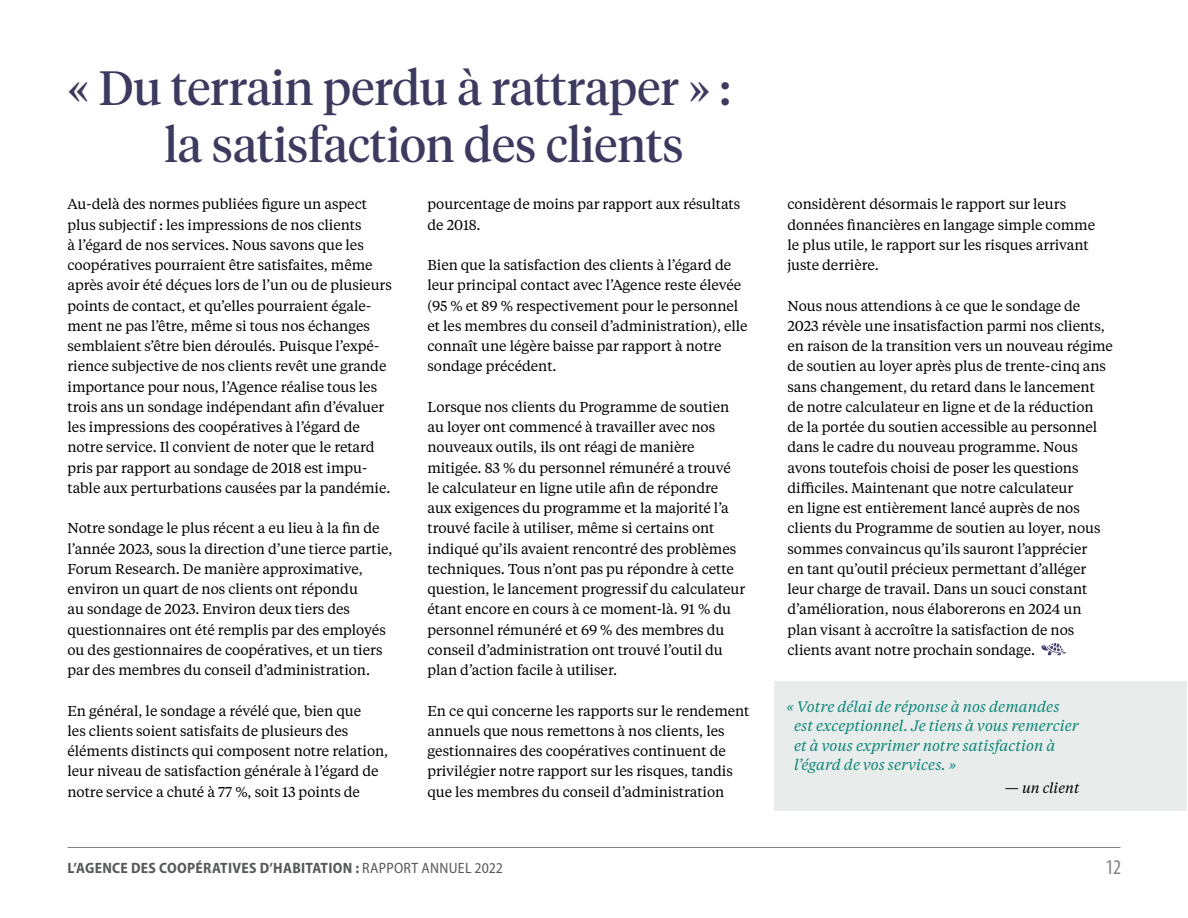
<style>
.page{position:relative;width:1188px;height:918px;background:#fff}
.page>*{position:absolute;margin:0;border:0;box-sizing:border-box;transform-origin:0 0}
.Header_1{font:48px/57px "Tiempos Headline";color:#3d3a60}
.t1{font:condensed 21px "Myriad Pro";color:#808285}
.Comment{font:italic 15px/19.5px "Tiempos Text";color:#0d8576}
.t2{font:700 semi-condensed 15px "Myriad Pro";letter-spacing:.02em;color:#58595b}
.Body_FR_9_5_pt{font:14.25px/20.2px "Tiempos Text";letter-spacing:-.005em;color:#000}
.Comment-2{font:italic 14.25px "Tiempos Text";color:#000}
.s1{font-weight:400}
</style>
<div class="page">
<hr style="left:68px;top:847px;width:1052px;height:1px;background:#808285">
<svg style="left:1042px;top:643px;width:24px;height:12px"></svg>
<div style="left:775px;top:681px;width:412px;height:130px;background:#e8edec"></div>
<h1 class="Header_1" style="left:164px;top:57px;width:567px;text-indent:-97px">« Du terrain perdu à rattraper » : la satisfaction des clients</h1>
<p class="Body_FR_9_5_pt" style="left:68px;top:193px;width:326px">Au-delà des normes publiées figure un aspect plus subjectif : les impressions de nos clients<br>à l’égard de nos services. Nous savons que les coopératives pourraient être satisfaites, même après avoir été déçues lors de l’un ou de plusieurs points de contact, et qu’elles pourraient égale&shy;ment ne pas l’être, même si tous nos échanges semblaient s’être bien déroulés. Puisque l’expé&shy;rience subjective de nos clients revêt une grande importance pour nous, l’Agence réalise tous les trois ans un sondage indépendant afin d’évaluer les impressions des coopératives à l’égard de notre service. Il convient de noter que le retard pris par rapport au sondage de 2018 est impu&shy;table aux perturbations causées par la pandémie.</p>
<p class="Body_FR_9_5_pt" style="left:68px;top:517px;width:326px">Notre sondage le plus récent a eu lieu à la fin de l’année 2023, sous la direction d’une tierce partie, Forum Research. De manière approximative, environ un quart de nos clients ont répondu<br>au sondage de 2023. Environ deux tiers des questionnaires ont été remplis par des employés ou des gestionnaires de coopératives, et un tiers par des membres du conseil d’administration.</p>
<p class="Body_FR_9_5_pt" style="left:68px;top:700px;width:322px">En général, le sondage a révélé que, bien que<br>les clients soient satisfaits de plusieurs des éléments distincts qui composent notre relation, leur niveau de satisfaction générale à l’égard de notre service a chuté à 77 %, soit 13 points de</p>
<p class="Body_FR_9_5_pt" style="left:428px;top:193px;width:314px">pourcentage de moins par rapport aux résultats de 2018.</p>
<p class="Body_FR_9_5_pt" style="left:428px;top:254px;width:322px">Bien que la satisfaction des clients à l’égard de leur principal contact avec l’Agence reste élevée (95 % et 89 % respectivement pour le personnel et les membres du conseil d’administration), elle connaît une légère baisse par rapport à notre sondage précédent.</p>
<p class="Body_FR_9_5_pt" style="left:428px;top:396px;width:319px">Lorsque nos clients du Programme de soutien au loyer ont commencé à travailler avec nos nouveaux outils, ils ont réagi de manière mitigée. 83 % du personnel rémunéré a trouvé le calculateur en ligne utile afin de répondre aux exigences du programme et la majorité l’a trouvé facile à utiliser, même si certains ont indiqué qu’ils avaient rencontré des problèmes techniques. Tous n’ont pas pu répondre à cette question, le lancement progressif du calculateur étant encore en cours à ce moment-là. 91 % du personnel rémunéré et 69 % des membres du conseil d’administration ont trouvé l’outil du plan d’action facile à utiliser.</p>
<p class="Body_FR_9_5_pt" style="left:428px;top:700px;width:324px">En ce qui concerne les rapports sur le rendement annuels que nous remettons à nos clients, les gestionnaires des coopératives continuent de privilégier notre rapport sur les risques, tandis que les membres du conseil d’administration</p>
<p class="Body_FR_9_5_pt" style="left:788px;top:193px;width:309px">considèrent désormais le rapport sur leurs données financières en langage simple comme le plus utile, le rapport sur les risques arrivant juste derrière.</p>
<p class="Body_FR_9_5_pt" style="left:788px;top:295px;width:327px">Nous nous attendions à ce que le sondage de 2023 révèle une insatisfaction parmi nos clients, en raison de la transition vers un nouveau régime de soutien au loyer après plus de trente-cinq ans sans changement, du retard dans le lancement de notre calculateur en ligne et de la réduction de la portée du soutien accessible au personnel dans le cadre du nouveau programme. Nous avons toutefois choisi de poser les questions difficiles. Maintenant que notre calculateur<br>en ligne est entièrement lancé auprès de nos clients du Programme de soutien au loyer, nous sommes convaincus qu’ils sauront l’apprécier<br>en tant qu’outil précieux permettant d’alléger leur charge de travail. Dans un souci constant d’amélioration, nous élaborerons en 2024 un plan visant à accroître la satisfaction de nos clients avant notre prochain sondage.</p>
<p class="Comment" style="left:794px;top:696px;width:286px;text-indent:-8px">« Votre délai de réponse à nos demandes est exceptionnel. Je tiens à vous remercier et à vous exprimer notre satisfaction à l’égard de vos services. »</p>
<p class="Comment-2" style="left:1005px;top:778px;width:76px">— un client</p>
<p class="t2" style="left:68px;top:858px;width:437px">L’AGENCE DES COOPÉRATIVES D’HABITATION : <span class="s1">RAPPORT ANNUEL 2022</span></p>
<h2 class="t1" style="left:1105px;top:854px;width:17px">12</h2>
</div>
